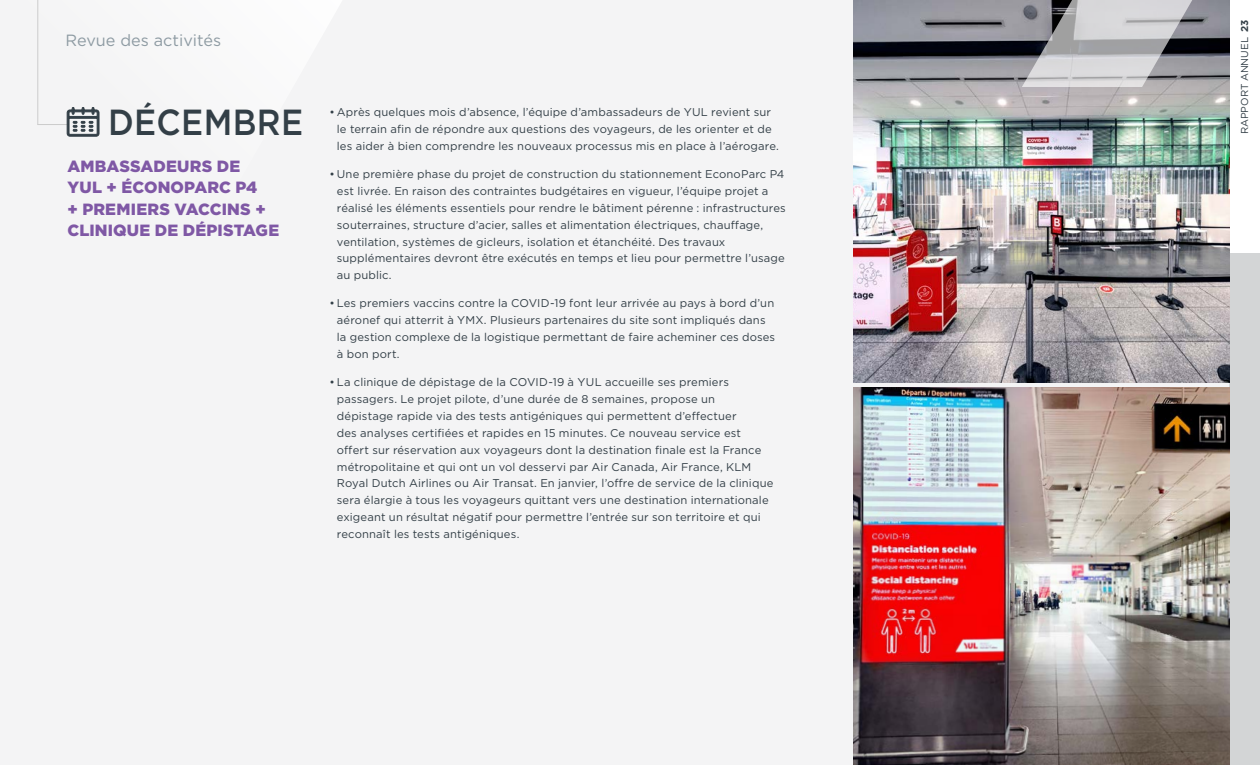
<style>
.page{position:relative;width:1260px;height:765px;background:#fff}
.page>*{position:absolute;margin:0;border:0;box-sizing:border-box;transform-origin:0 0}
.t1{font:500 36.25px "Gotham";letter-spacing:.01em;color:#333f47;scale:.91 1}
.t2{font:900 16.25px/21.2px "Gotham";letter-spacing:.01em;color:#7f58a5}
.t3{font:16.25px "Gotham";color:#8e9ba3}
.t4{font:11.25px/16.9px "Gotham";letter-spacing:.01em;color:#333f47}
.t5{font:10px "Gotham";color:#333f47}
.s1{font-weight:700}
</style>
<div class="page">
<div style="left:0;top:0;width:1229px;height:765px;background:#f4f4f5"></div>
<div style="left:1229px;top:253px;width:31px;height:512px;background:#d3d5d6"></div>
<hr style="left:37px;top:0;width:1px;height:125px;background:#ccc">
<hr style="left:37px;top:124px;width:31px;height:1px;background:#ccc">
<img style="left:853px;top:0;width:376px;height:382px">
<img style="left:853px;top:387px;width:376px;height:378px">
<svg style="left:67px;top:107px;width:33px;height:30px"></svg>
<svg style="left:1022px;top:0;width:205px;height:87px;background:#a5a5a9"></svg>
<h2 class="t3" style="left:66px;top:30px;width:157px">Revue des activités</h2>
<h1 class="t1" style="left:108px;top:99px;width:216px">DÉCEMBRE</h1>
<p class="t4" style="left:337px;top:103px;width:444px;text-indent:-8px">• Après quelques mois d’absence, l’équipe d’ambassadeurs de YUL revient sur le terrain afin de répondre aux questions des voyageurs, de les orienter et de les aider à bien comprendre les nouveaux processus mis en place à l’aérogare.</p>
<p class="t4" style="left:337px;top:165px;width:450px;text-indent:-8px">• Une première phase du projet de construction du stationnement EconoParc P4 est livrée. En raison des contraintes budgétaires en vigueur, l’équipe projet a réalisé les éléments essentiels pour rendre le bâtiment pérenne : infrastructures souterraines, structure d’acier, salles et alimentation électriques, chauffage, ventilation, systèmes de gicleurs, isolation et étanchéité. Des travaux supplémentaires devront être exécutés en temps et lieu pour permettre l’usage au public.</p>
<p class="t4" style="left:337px;top:295px;width:440px;text-indent:-8px">• Les premiers vaccins contre la COVID-19 font leur arrivée au pays à bord d’un aéronef qui atterrit à YMX. Plusieurs partenaires du site sont impliqués dans la gestion complexe de la logistique permettant de faire acheminer ces doses à bon port.</p>
<p class="t4" style="left:337px;top:373px;width:438px;text-indent:-8px">• La clinique de dépistage de la COVID-19 à YUL accueille ses premiers passagers. Le projet pilote, d’une durée de 8 semaines, propose un dépistage rapide via des tests antigéniques qui permettent d’effectuer<br>des analyses certifiées et rapides en 15 minutes. Ce nouveau service est offert sur réservation aux voyageurs dont la destination finale est la France métropolitaine et qui ont un vol desservi par Air Canada, Air France, KLM Royal Dutch Airlines ou Air Transat. En janvier, l’offre de service de la clinique sera élargie à tous les voyageurs quittant vers une destination internationale exigeant un résultat négatif pour permettre l’entrée sur son territoire et qui reconnaît les tests antigéniques.</p>
<h2 class="t2" style="left:68px;top:155px;width:213px">AMBASSADEURS DE<br>YUL + ÉCONOPARC P4<br>+ PREMIERS VACCINS +<br>CLINIQUE DE DÉPISTAGE</h2>
<p class="t5" style="left:1238px;top:134px;width:117px;rotate:-90deg">RAPPORT ANNUEL <span class="s1">23</span></p>
</div>
